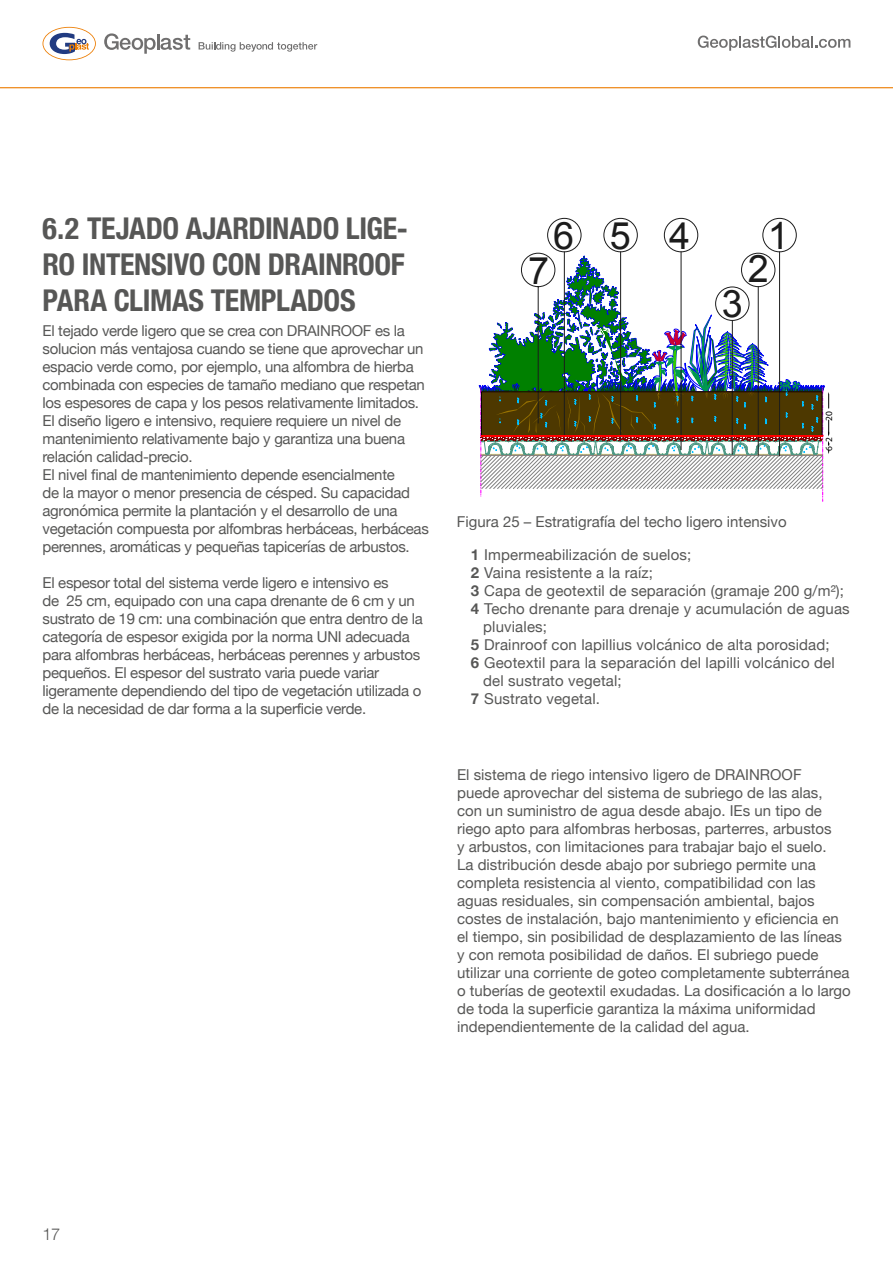
<style>
.page{position:relative;width:893px;height:1263px;background:#fff}
.page>*{position:absolute;margin:0;border:0;box-sizing:border-box;transform-origin:0 0}
.t1{font:37.8px/33.2px "Arial";color:#1c1c1c;text-align:center}
.t2{font:700 condensed 30px/36px "Helvetica Neue";letter-spacing:-.01em;color:#575756;text-align:justify}
.t3{font:300 16.5px "Helvetica Neue";color:#575756}
.t4{font:15px/18px "Helvetica Neue";color:#575756}
.t5{font:15px/18px "Helvetica Neue";letter-spacing:-.02em;color:#575756}
.t6{font:9.45px "Myriad Pro";color:#000}
.s1{font-weight:700}
</style>
<div class="page">
<hr style="left:0;top:87px;width:893px;height:1px;background:#ec7c01">
<svg style="left:43px;top:27px;width:53px;height:33px"></svg>
<svg style="left:104px;top:33px;width:86px;height:21px"></svg>
<svg style="left:199px;top:42px;width:118px;height:10px"></svg>
<svg style="left:698px;top:36px;width:152px;height:15px"></svg>
<div style="left:763px;top:218px;width:33px;height:34px;border:1px solid #1c1c1c;border-radius:50%"></div>
<div style="left:664px;top:218px;width:34px;height:34px;border:1px solid #1c1c1c;border-radius:50%"></div>
<div style="left:604px;top:218px;width:33px;height:34px;border:1px solid #1c1c1c;border-radius:50%"></div>
<div style="left:547px;top:218px;width:34px;height:34px;border:1px solid #1c1c1c;border-radius:50%"></div>
<svg style="left:479px;top:256px;width:350px;height:245px"></svg>
<h2 class="t2" style="left:43px;top:209px;width:367px">6.2 TEJADO AJARDINADO LIGE-RO INTENSIVO CON DRAINROOF PARA CLIMAS TEMPLADOS</h2>
<h1 class="t1" style="left:748px;top:219px;width:43px">1<br>2</h1>
<h1 class="t1" style="left:553px;top:219px;width:139px">654</h1>
<h1 class="t1" style="left:528px;top:255px;width:23px">7</h1>
<h1 class="t1" style="left:722px;top:287px;width:23px">3</h1>
<p class="t5" style="left:43px;top:323px;width:388px">El tejado verde ligero que se crea con DRAINROOF es la solucion más ventajosa cuando se tiene que aprovechar un espacio verde como, por ejemplo, una alfombra de hierba combinada con especies de tamaño mediano que respetan los espesores de capa y los pesos relativamente limitados.<br>El diseño ligero e intensivo, requiere requiere un nivel de mantenimiento relativamente bajo y garantiza una buena relación calidad-precio.<br>El nivel final de mantenimiento depende esencialmente<br>de la mayor o menor presencia de césped. Su capacidad agronómica permite la plantación y el desarrollo de una vegetación compuesta por alfombras herbáceas, herbáceas perennes, aromáticas y pequeñas tapicerías de arbustos.</p>
<p class="t5" style="left:43px;top:575px;width:382px">El espesor total del sistema verde ligero e intensivo es<br>de 25 cm, equipado con una capa drenante de 6 cm y un sustrato de 19 cm: una combinación que entra dentro de la categoría de espesor exigida por la norma UNI adecuada para alfombras herbáceas, herbáceas perennes y arbustos pequeños. El espesor del sustrato varia puede variar ligeramente dependiendo del tipo de vegetación utilizada o de la necesidad de dar forma a la superficie verde.</p>
<p class="t6" style="left:823px;top:420px;width:11px;rotate:-90deg">20</p>
<p class="t4" style="left:457px;top:514px;width:331px">Figura 25 – Estratigrafía del techo ligero intensivo</p>
<p class="t6" style="left:823px;top:451px;width:15px;rotate:-90deg">6 2</p>
<p class="t4" style="left:471px;top:547px;width:222px"><span class="s1">1</span> Impermeabilización de suelos;</p>
<p class="t4" style="left:471px;top:565px;width:184px"><span class="s1">2</span> Vaina resistente a la raíz;</p>
<p class="t4" style="left:471px;top:583px;width:375px"><span class="s1">3</span> Capa de geotextil de separación (gramaje 200 g/m²);</p>
<p class="t4" style="left:471px;top:601px;width:381px"><span class="s1">4</span> Techo drenante para drenaje y acumulación de aguas</p>
<p class="t4" style="left:483px;top:619px;width:65px">pluviales;</p>
<p class="t4" style="left:471px;top:637px;width:360px"><span class="s1">5</span> Drainroof con lapillius volcánico de alta porosidad;</p>
<p class="t4" style="left:471px;top:655px;width:365px"><span class="s1">6</span> Geotextil para la separación del lapilli volcánico del</p>
<p class="t4" style="left:483px;top:673px;width:140px">del sustrato vegetal;</p>
<p class="t4" style="left:471px;top:691px;width:131px"><span class="s1">7</span> Sustrato vegetal.</p>
<p class="t4" style="left:457px;top:767px;width:395px">El sistema de riego intensivo ligero de DRAINROOF<br>puede aprovechar del sistema de subriego de las alas, con un suministro de agua desde abajo. IEs un tipo de riego apto para alfombras herbosas, parterres, arbustos<br>y arbustos, con limitaciones para trabajar bajo el suelo.<br>La distribución desde abajo por subriego permite una completa resistencia al viento, compatibilidad con las aguas residuales, sin compensación ambiental, bajos costes de instalación, bajo mantenimiento y eficiencia en el tiempo, sin posibilidad de desplazamiento de las líneas y con remota posibilidad de daños. El subriego puede utilizar una corriente de goteo completamente subterránea o tuberías de geotextil exudadas. La dosificación a lo largo de toda la superficie garantiza la máxima uniformidad independientemente de la calidad del agua.</p>
<p class="t3" style="left:43px;top:1220px;width:19px">17</p>
</div>
